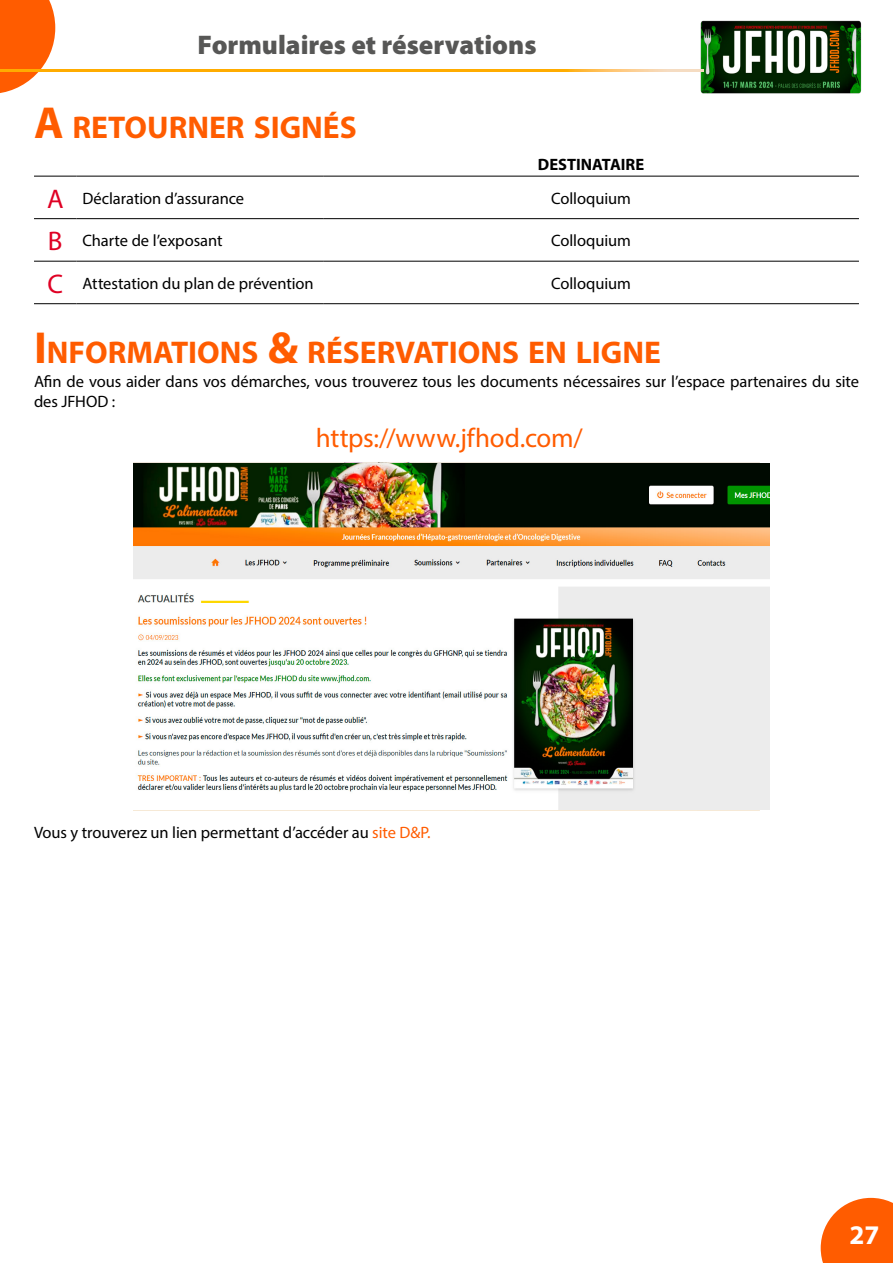
<style>
.page{position:relative;width:893px;height:1263px;background:#fff}
.page>*{position:absolute;margin:0;border:0;box-sizing:border-box;transform-origin:0 0}
.t1{font:700 31.5px "Myriad Pro";color:#ff5c00}
.t2{font:900 27px "Myriad Pro";color:#575756}
.t3{font:27px "Myriad Pro";letter-spacing:-.01em;color:#ff5c00}
.t4{font:700 27px "Myriad Pro";color:#fff}
.t5{font:16.5px/19.8px "Myriad Pro";letter-spacing:-.005em;color:#000}
.t6{font:700 16.5px "Myriad Pro";color:#000}
.s1{font-size:45px}
.s2{font-size:27px;color:#df0124}
.s3{color:#ff5c00}
</style>
<div class="page">
<svg style="left:821px;top:1198px;width:72px;height:65px;background:#ff6f1e"></svg>
<svg style="left:0;top:0;width:55px;height:93px"></svg>
<img style="left:700px;top:21px;width:162px;height:72px">
<svg style="left:0;top:70px;width:704px;height:2px"></svg>
<hr style="left:34px;top:176px;width:43px;height:1px;background:#000">
<hr style="left:77px;top:176px;width:246px;height:1px;background:#000">
<hr style="left:323px;top:176px;width:536px;height:1px;background:#000">
<hr style="left:34px;top:218px;width:43px;height:1px;background:#000">
<hr style="left:77px;top:218px;width:246px;height:1px;background:#000">
<hr style="left:323px;top:218px;width:536px;height:1px;background:#000">
<hr style="left:34px;top:261px;width:43px;height:1px;background:#000">
<hr style="left:77px;top:261px;width:246px;height:1px;background:#000">
<hr style="left:323px;top:261px;width:536px;height:1px;background:#000">
<hr style="left:34px;top:303px;width:43px;height:1px;background:#000">
<hr style="left:77px;top:303px;width:246px;height:1px;background:#000">
<hr style="left:323px;top:303px;width:536px;height:1px;background:#000">
<img style="left:134px;top:463px;width:636px;height:346px">
<h2 class="t2" style="left:198px;top:26px;width:340px">Formulaires et réservations</h2>
<h1 class="t1" style="left:34px;top:107px;width:324px"><span class="s1">A</span> RETOURNER SIGNÉS</h1>
<p class="t6" style="left:538px;top:153px;width:108px">DESTINATAIRE</p>
<p class="t5" style="left:47px;top:188px;width:199px"><span class="s2">A</span> Déclaration d’assurance</p>
<p class="t5" style="left:551px;top:188px;width:81px">Colloquium</p>
<p class="t5" style="left:48px;top:230px;width:176px"><span class="s2">B</span> Charte de l’exposant</p>
<p class="t5" style="left:551px;top:230px;width:81px">Colloquium</p>
<p class="t5" style="left:47px;top:273px;width:268px"><span class="s2">C</span> Attestation du plan de prévention</p>
<p class="t5" style="left:551px;top:273px;width:81px">Colloquium</p>
<h1 class="t1" style="left:34px;top:331px;width:628px"><span class="s1">I</span> NFORMATIONS <span class="s1">&amp;</span> RÉSERVATIONS EN LIGNE</h1>
<p class="t5" style="left:34px;top:371px;width:826px">Afin de vous aider dans vos démarches, vous trouverez tous les documents nécessaires sur l’espace partenaires du site des JFHOD :</p>
<h2 class="t3" style="left:316px;top:422px;width:268px">https://www.jfhod.com/</h2>
<p class="t5" style="left:34px;top:823px;width:398px">Vous y trouverez un lien permettant d’accéder au <span class="s3">site D&amp;P.</span></p>
<h2 class="t4" style="left:849px;top:1218px;width:31px">27</h2>
</div>
